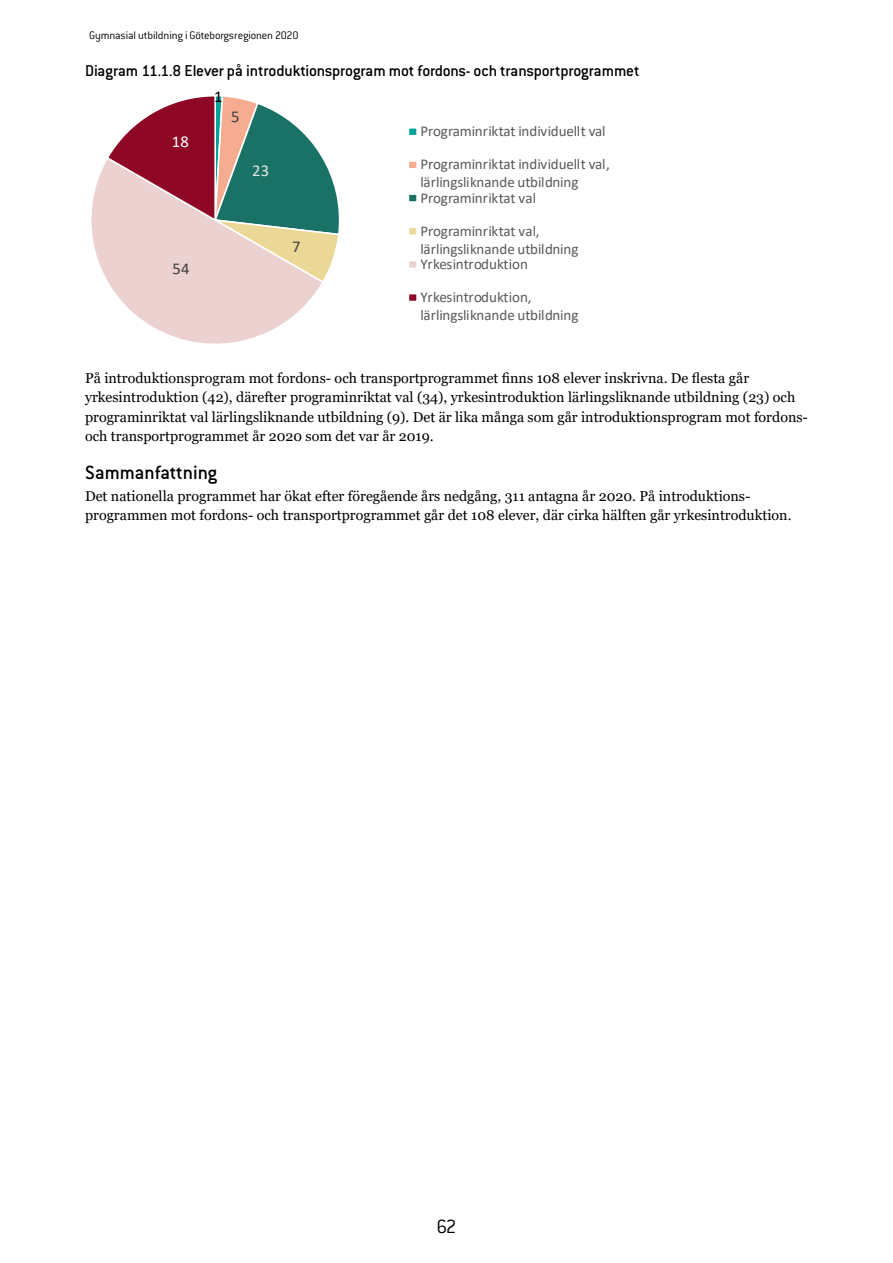
<style>
.page{position:relative;width:893px;height:1263px;background:#fff}
.page>*{position:absolute;margin:0;border:0;box-sizing:border-box;transform-origin:0 0}
.t1{font:500 21px "Conduit ITC Pro";color:#000}
.t2{font:300 21px "Conduit ITC Pro";color:#000}
.t3{font:500 17.25px "Conduit ITC Pro";letter-spacing:-.015em;color:#000}
.t4{font:16.65px "Calibri";color:#404040}
.t5{font:16.65px "Calibri";color:#e7e6e6}
.t6{font:16.65px "Calibri";color:#fff}
.t7{font:16.65px "Calibri";color:#000}
.t8{font:15px/18px "Calibri";letter-spacing:-.005em;color:#595959}
.t9{font:14.25px/19.5px "Georgia";color:#000}
.t10{font:300 12px "Conduit ITC Pro";letter-spacing:-.015em;color:#000}
</style>
<div class="page">
<svg style="left:91px;top:96px;width:326px;height:248px"></svg>
<p class="t10" style="left:89px;top:29px;width:211px">Gymnasial utbildning i Göteborgsregionen 2020</p>
<p class="t3" style="left:85px;top:61px;width:556px">Diagram 11.1.8 Elever på introduktionsprogram mot fordons- och transportprogrammet</p>
<p class="t7" style="left:214px;top:85px;width:10px">1</p>
<p class="t4" style="left:231px;top:105px;width:10px">5</p>
<p class="t6" style="left:172px;top:130px;width:19px">18</p>
<p class="t4" style="left:172px;top:256px;width:19px">54</p>
<p class="t5" style="left:252px;top:159px;width:19px">23</p>
<p class="t4" style="left:292px;top:235px;width:10px">7</p>
<p class="t8" style="left:420px;top:122px;width:187px">Programinriktat individuellt val</p>
<p class="t8" style="left:420px;top:155px;width:191px">Programinriktat individuellt val, lärlingsliknande utbildning</p>
<p class="t8" style="left:420px;top:188px;width:117px">Programinriktat val</p>
<p class="t8" style="left:420px;top:221px;width:160px">Programinriktat val, lärlingsliknande utbildning</p>
<p class="t8" style="left:420px;top:254px;width:109px">Yrkesintroduktion</p>
<p class="t8" style="left:420px;top:288px;width:160px">Yrkesintroduktion, lärlingsliknande utbildning</p>
<p class="t9" style="left:85px;top:368px;width:724px">På introduktionsprogram mot fordons- och transportprogrammet finns 108 elever inskrivna. De flesta går yrkesintroduktion (42), därefter programinriktat val (34), yrkesintroduktion lärlingsliknande utbildning (23) och programinriktat val lärlingsliknande utbildning (9). Det är lika många som går introduktionsprogram mot fordons&shy;och transportprogrammet år 2020 som det var år 2019.</p>
<h1 class="t1" style="left:85px;top:461px;width:134px">Sammanfattning</h1>
<p class="t9" style="left:85px;top:486px;width:708px">Det nationella programmet har ökat efter föregående års nedgång, 311 antagna år 2020. På introduktions&shy;programmen mot fordons- och transportprogrammet går det 108 elever, där cirka hälften går yrkesintroduktion.</p>
<h1 class="t2" style="left:436px;top:1215px;width:22px">62</h1>
</div>
